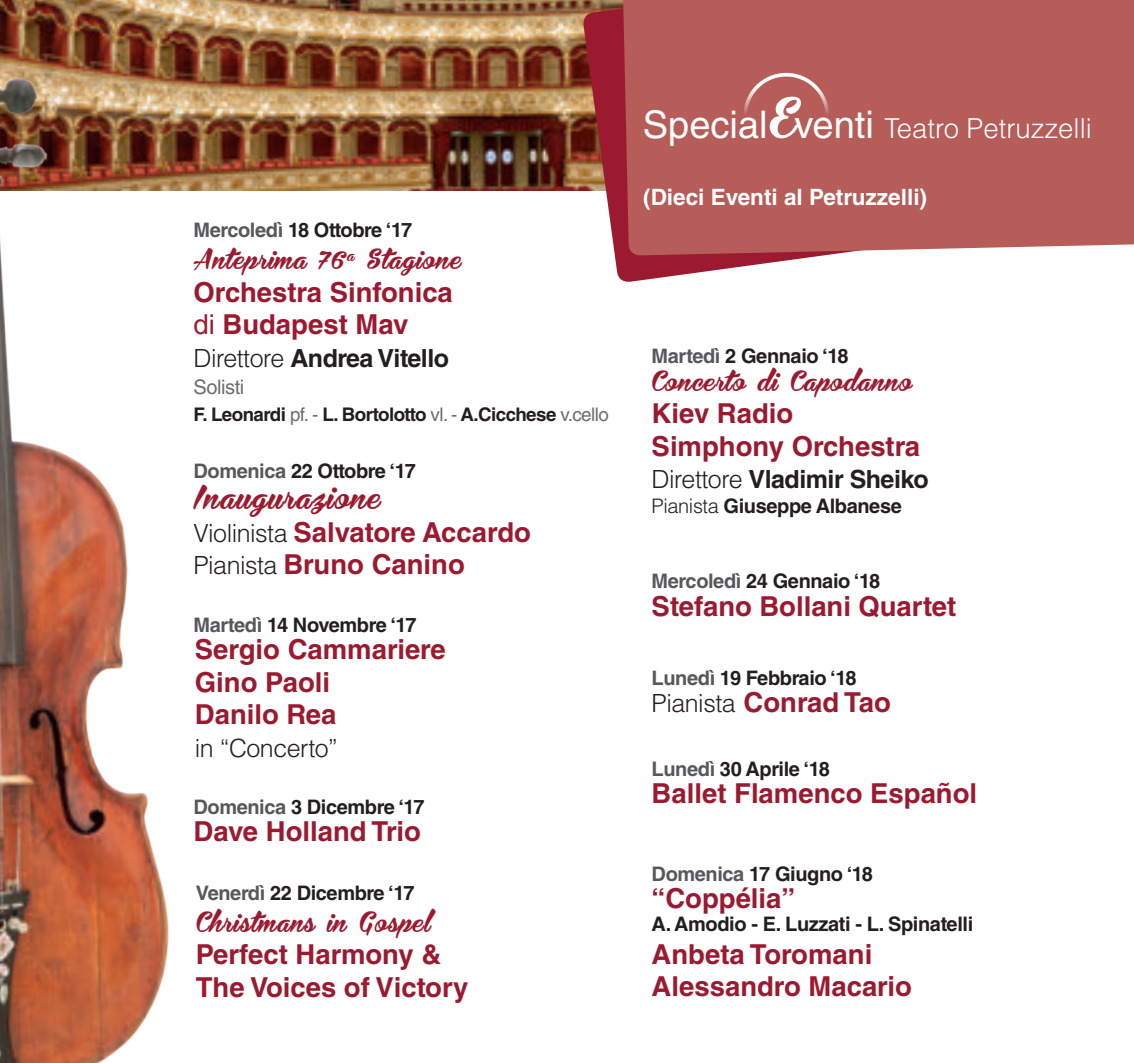
<style>
.page{position:relative;width:1134px;height:1063px;background:#fff}
.page>*{position:absolute;margin:0;border:0;box-sizing:border-box;transform-origin:0 0}
.t1{font:30px "Bira PERSONALUSEONLY";letter-spacing:.05em;color:#9c1a30}
.t2{font:700 27.5px/32.5px "Helvetica LT Std";color:#9c1a30}
.t3{font:300 27.5px "Helvetica LT Std";color:#fff}
.t4{font:25px "Bira PERSONALUSEONLY";letter-spacing:.05em;color:#9c1a30}
.t5{font:700 25px "Helvetica LT Std";letter-spacing:-.02em;color:#231f20}
.t6{font:300 25px "Helvetica LT Std";letter-spacing:-.02em;color:#231f20}
.t7{font:700 22.5px "Helvetica LT Std";color:#fff}
.t8{font:700 20px "Helvetica LT Std";letter-spacing:-.02em;color:#231f20}
.t9{font:20px "Helvetica LT Std";letter-spacing:-.02em;color:#6c6d70}
.t10{font:700 18.75px "Helvetica LT Std";letter-spacing:-.03em;color:#231f20}
.s1{color:#57585a}
.s2{font-weight:400}
.s3{font-weight:300}
.s4{font-weight:400;color:#6c6d70}
.s5{font-weight:300;font-size:25px;color:#231f20}
.s6{font-weight:400;font-size:38px}
.s7{font-family:"Bira PERSONALUSEONLY";font-weight:400;font-size:50.75px}
</style>
<div class="page">
<img style="left:384px;top:0;width:198px;height:191px">
<svg style="left:582px;top:0;width:237px;height:282px;fill:#9c1a30"></svg>
<div style="left:623px;top:0;width:511px;height:256px;background:#b65c59"></div>
<div style="left:743px;top:73px;width:86px;height:86px;border:4px solid #fff;border-radius:50%"></div>
<img style="left:0;top:0;width:384px;height:1063px">
<p class="t8" style="left:193px;top:217px;width:220px"><span class="s1">Mercoledì</span> 18 Ottobre ‘17</p>
<p class="t4" style="left:193px;top:241px;width:268px">Anteprima 76<sup>a</sup> Stagione</p>
<p class="t2" style="left:193px;top:275px;width:261px">Orchestra Sinfonica <span class="s2">di</span> Budapest Mav</p>
<p class="t5" style="left:193px;top:343px;width:257px"><span class="s3">Direttore</span> Andrea Vitello</p>
<p class="t9" style="left:193px;top:376px;width:52px">Solisti</p>
<p class="t10" style="left:193px;top:403px;width:417px">F. Leonardi <span class="s4">pf. -</span> L. Bortolotto <span class="s4">vl. -</span> A.Cicchese <span class="s4">v.cello</span></p>
<p class="t8" style="left:193px;top:458px;width:224px"><span class="s1">Domenica</span> 22 Ottobre ‘17</p>
<p class="t1" style="left:193px;top:475px;width:188px">Inaugurazione</p>
<p class="t2" style="left:193px;top:515px;width:339px"><span class="s5">Violinista</span> Salvatore Accardo<br><span class="s5">Pianista</span> Bruno Canino</p>
<p class="t8" style="left:193px;top:612px;width:225px"><span class="s1">Martedì</span> 14 Novembre ‘17</p>
<p class="t2" style="left:195px;top:633px;width:252px">Sergio Cammariere<br>Gino Paoli<br>Danilo Rea</p>
<p class="t6" style="left:195px;top:732px;width:145px">in “Concerto”</p>
<p class="t8" style="left:193px;top:795px;width:233px"><span class="s1">Domenica</span> 3 Dicembre ‘17</p>
<p class="t2" style="left:193px;top:815px;width:229px">Dave Holland Trio</p>
<p class="t8" style="left:196px;top:881px;width:220px"><span class="s1">Venerdì</span> 22 Dicembre ‘17</p>
<p class="t4" style="left:196px;top:904px;width:236px">Christmans in Gospel</p>
<p class="t2" style="left:196px;top:938px;width:274px">Perfect Harmony &amp;<br>The Voices of Victory</p>
<p class="t3" style="left:643px;top:111px;width:451px"><span class="s6">Special</span><span class="s7">E</span><span class="s6">venti</span> Teatro Petruzzelli</p>
<p class="t7" style="left:643px;top:183px;width:285px">(Dieci Eventi al Petruzzelli)</p>
<p class="t8" style="left:652px;top:343px;width:198px"><span class="s1">Martedì</span> 2 Gennaio ‘18</p>
<p class="t4" style="left:652px;top:362px;width:261px">Concerto di Capodanno</p>
<p class="t2" style="left:652px;top:397px;width:270px">Kiev Radio<br>Simphony Orchestra</p>
<p class="t5" style="left:652px;top:464px;width:279px"><span class="s3">Direttore</span> Vladimir Sheiko</p>
<p class="t8" style="left:652px;top:494px;width:252px"><span class="s3">Pianista</span> Giuseppe Albanese</p>
<p class="t8" style="left:652px;top:569px;width:230px"><span class="s1">Mercoledì</span> 24 Gennaio ‘18</p>
<p class="t2" style="left:652px;top:589px;width:306px">Stefano Bollani Quartet</p>
<p class="t8" style="left:652px;top:666px;width:206px"><span class="s1">Lunedì</span> 19 Febbraio ‘18</p>
<p class="t2" style="left:652px;top:686px;width:241px"><span class="s5">Pianista</span> Conrad Tao</p>
<p class="t8" style="left:652px;top:757px;width:180px"><span class="s1">Lunedì</span> 30 Aprile ‘18</p>
<p class="t2" style="left:652px;top:776px;width:327px">Ballet Flamenco Español</p>
<p class="t8" style="left:652px;top:861px;width:223px"><span class="s1">Domenica</span> 17 Giugno ‘18</p>
<p class="t2" style="left:652px;top:881px;width:145px">“Coppélia”</p>
<p class="t8" style="left:652px;top:912px;width:323px">A. Amodio - E. Luzzati - L. Spinatelli</p>
<p class="t2" style="left:652px;top:937px;width:262px">Anbeta Toromani<br>Alessandro Macario</p>
</div>
